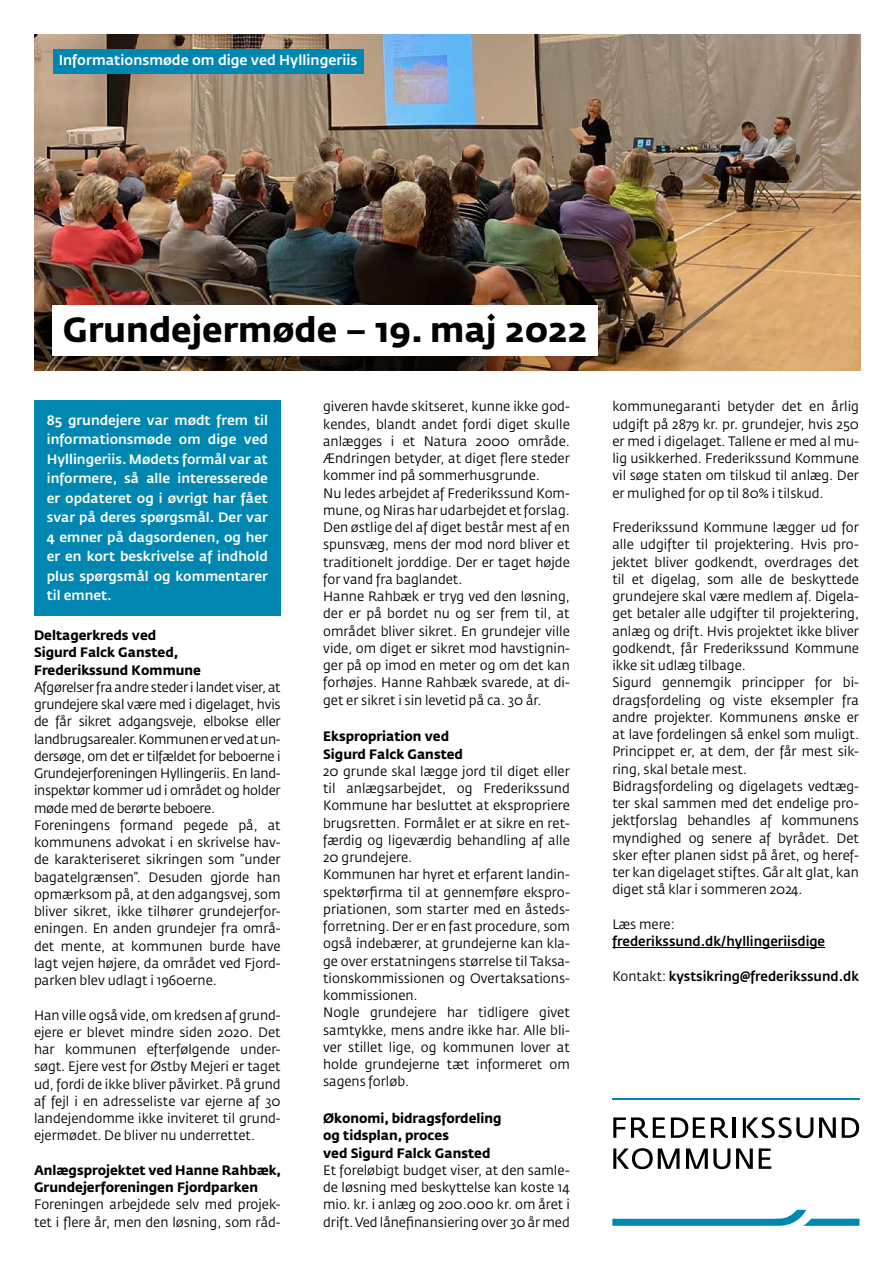
<style>
.page{position:relative;width:893px;height:1263px;background:#fff}
.page>*{position:absolute;margin:0;border:0;box-sizing:border-box;transform-origin:0 0}
.t1{font:700 34.5px "Fedra Sans Std";color:#000}
.t2{font:500 14.1px "Fedra Sans Std";color:#fff}
.t3{font:13.5px/17.2px "Fedra Sans Std";color:#000}
.t4{font:500 13.5px/19.5px "Fedra Sans Std";color:#fff;text-align:justify}
.t5{font:700 13.5px/17.2px "Fedra Sans Std";color:#000}
.t6{font:500 13.5px "Fedra Sans Std";color:#000}
.s1{font-weight:400}
</style>
<div class="page">
<img style="left:34px;top:34px;width:826px;height:337px">
<svg style="left:613px;top:1117px;width:52px;height:21px"></svg>
<svg style="left:671px;top:1117px;width:34px;height:21px"></svg>
<svg style="left:711px;top:1117px;width:17px;height:21px"></svg>
<hr style="left:733px;top:1117px;width:3px;height:21px;background:#000">
<svg style="left:743px;top:1117px;width:70px;height:21px"></svg>
<svg style="left:819px;top:1117px;width:17px;height:21px"></svg>
<svg style="left:842px;top:1117px;width:17px;height:21px"></svg>
<svg style="left:613px;top:1148px;width:67px;height:21px"></svg>
<svg style="left:686px;top:1148px;width:44px;height:21px"></svg>
<svg style="left:736px;top:1148px;width:17px;height:21px"></svg>
<svg style="left:759px;top:1148px;width:12px;height:21px"></svg>
<hr style="left:612px;top:1098px;width:247px;height:1px;background:#0087b1">
<svg style="left:612px;top:1210px;width:247px;height:16px"></svg>
<div style="left:52px;top:306px;width:546px;height:50px;background:#fff"></div>
<div style="left:53px;top:49px;width:311px;height:25px;background:#0087b1"></div>
<div style="left:34px;top:400px;width:247px;height:215px;background:#0087b1"></div>
<hr style="left:612px;top:947px;width:213px;height:1px;background:#000">
<p class="t2" style="left:59px;top:52px;width:300px">Informationsmøde om dige ved Hyllingeriis</p>
<h1 class="t1" style="left:63px;top:308px;width:526px">Grundejermøde – 19. maj 2022</h1>
<p class="t4" style="left:47px;top:410px;width:223px">85 grundejere var mødt frem til informationsmøde om dige ved Hyllingeriis. Mødets formål var at informere, så alle interesserede er opdateret og i øvrigt har fået svar på deres spørgsmål. Der var 4 emner på dagsordenen, og her er en kort beskrivelse af indhold plus spørgsmål og kommentarer til emnet.</p>
<p class="t5" style="left:34px;top:627px;width:168px">Deltagerkreds ved<br>Sigurd Falck Gansted,<br>Frederikssund Kommune</p>
<p class="t3" style="left:34px;top:678px;width:248px">Afgørelser fra andre steder i landet viser, at grundejere skal være med i digelaget, hvis de får sikret adgangsveje, elbokse eller landbrugsarealer. Kommunen er ved at un&shy;dersøge, om det er tilfældet for beboerne i Grundejerforeningen Hyllingeriis. En land&shy;inspektør kommer ud i området og holder møde med de berørte beboere.<br>Foreningens formand pegede på, at kommunens advokat i en skrivelse hav&shy;de karakteriseret sikringen som ”under bagatelgrænsen”. Desuden gjorde han opmærksom på, at den adgangsvej, som bliver sikret, ikke tilhører grundejerfor&shy;eningen. En anden grundejer fra områ&shy;det mente, at kommunen burde have lagt vejen højere, da området ved Fjord&shy;parken blev udlagt i 1960erne.</p>
<p class="t3" style="left:34px;top:1006px;width:248px;text-align:justify">Han ville også vide, om kredsen af grund&shy;ejere er blevet mindre siden 2020. Det har kommunen efterfølgende under&shy;søgt. Ejere vest for Østby Mejeri er taget ud, fordi de ikke bliver påvirket. På grund af fejl i en adresseliste var ejerne af 30 landejendomme ikke inviteret til grund&shy;ejermødet. De bliver nu underrettet.</p>
<p class="t5" style="left:34px;top:1161px;width:249px">Anlægsprojektet ved Hanne Rahbæk,<br>Grundejerforeningen Fjordparken</p>
<p class="t3" style="left:34px;top:1196px;width:248px">Foreningen arbejdede selv med projek&shy;tet i flere år, men den løsning, som råd-</p>
<p class="t3" style="left:323px;top:398px;width:248px">giveren havde skitseret, kunne ikke god&shy;kendes, blandt andet fordi diget skulle anlægges i et Natura 2000 område.<br>Ændringen betyder, at diget flere steder kommer ind på sommerhusgrunde.<br>Nu ledes arbejdet af Frederikssund Kom&shy;mune, og Niras har udarbejdet et forslag.<br>Den østlige del af diget består mest af en spunsvæg, mens der mod nord bliver et traditionelt jorddige. Der er taget højde for vand fra baglandet.<br>Hanne Rahbæk er tryg ved den løsning, der er på bordet nu og ser frem til, at området bliver sikret. En grundejer ville vide, om diget er sikret mod havstignin&shy;ger på op imod en meter og om det kan forhøjes. Hanne Rahbæk svarede, at di&shy;get er sikret i sin levetid på ca. 30 år.</p>
<p class="t5" style="left:323px;top:728px;width:141px">Ekspropriation ved<br>Sigurd Falck Gansted</p>
<p class="t3" style="left:323px;top:762px;width:248px">20 grunde skal lægge jord til diget eller til anlægsarbejdet, og Frederikssund Kommune har besluttet at ekspropriere brugsretten. Formålet er at sikre en ret&shy;færdig og ligeværdig behandling af alle 20 grundejere.<br>Kommunen har hyret et erfarent landin&shy;spektørfirma til at gennemføre ekspro&shy;priationen, som starter med en åsteds&shy;forretning. Der er en fast procedure, som også indebærer, at grundejerne kan kla&shy;ge over erstatningens størrelse til Taksa&shy;tionskommissionen og Overtaksations&shy;kommissionen.<br>Nogle grundejere har tidligere givet samtykke, mens andre ikke har. Alle bli&shy;ver stillet lige, og kommunen lover at holde grundejerne tæt informeret om sagens forløb.</p>
<p class="t5" style="left:323px;top:1110px;width:180px">Økonomi, bidragsfordeling og tidsplan, proces<br>ved Sigurd Falck Gansted</p>
<p class="t3" style="left:323px;top:1161px;width:248px;text-align:justify">Et foreløbigt budget viser, at den samle&shy;de løsning med beskyttelse kan koste 14 mio. kr. i anlæg og 200.000 kr. om året i drift. Ved lånefinansiering over 30 år med</p>
<p class="t3" style="left:612px;top:398px;width:248px;text-align:justify">kommunegaranti betyder det en årlig udgift på 2879 kr. pr. grundejer, hvis 250 er med i digelaget. Tallene er med al mu&shy;lig usikkerhed. Frederikssund Kommune vil søge staten om tilskud til anlæg. Der er mulighed for op til 80% i tilskud.</p>
<p class="t3" style="left:612px;top:519px;width:248px">Frederikssund Kommune lægger ud for alle udgifter til projektering. Hvis pro&shy;jektet bliver godkendt, overdrages det til et digelag, som alle de beskyttede grundejere skal være medlem af. Digela&shy;get betaler alle udgifter til projektering, anlæg og drift. Hvis projektet ikke bliver godkendt, får Frederikssund Kommune ikke sit udlæg tilbage.<br>Sigurd gennemgik principper for bi&shy;dragsfordeling og viste eksempler fra andre projekter. Kommunens ønske er at lave fordelingen så enkel som muligt.<br>Princippet er, at dem, der får mest sik&shy;ring, skal betale mest.<br>Bidragsfordeling og digelagets vedtæg&shy;ter skal sammen med det endelige pro&shy;jektforslag behandles af kommunens myndighed og senere af byrådet. Det sker efter planen sidst på året, og heref&shy;ter kan digelaget stiftes. Går alt glat, kan diget stå klar i sommeren 2024.</p>
<p class="t3" style="left:612px;top:915px;width:64px">Læs mere:</p>
<p class="t6" style="left:612px;top:933px;width:214px">frederikssund.dk/hyllingeriisdige</p>
<p class="t6" style="left:612px;top:968px;width:248px"><span class="s1">Kontakt:</span> kystsikring@frederikssund.dk</p>
</div>
